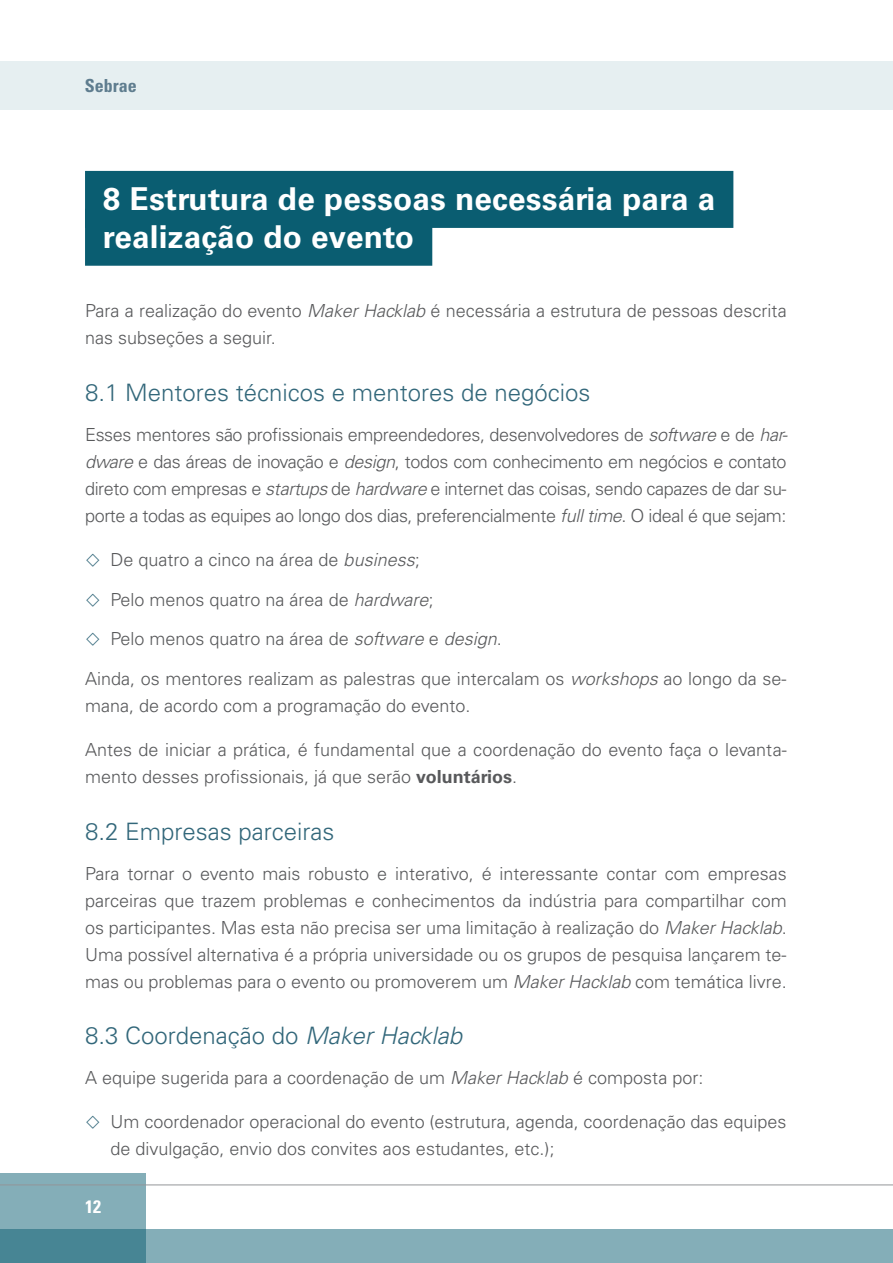
<style>
.page{position:relative;width:893px;height:1263px;background:#fff}
.page>*{position:absolute;margin:0;border:0;box-sizing:border-box;transform-origin:0 0}
.t1{font:700 31.5px/37.8px "Univers LT Std";letter-spacing:.005em;color:#fff}
.t2{font:300 24px "Univers LT Std";color:#32677a}
.t3{font:300 18px/27px "Univers LT Std";color:#58595b}
.t4{font:700 condensed 18px "Univers LT Std";color:#5f7d8f}
.t5{font:700 condensed 18px "Univers LT Std";color:#fff}
.s1{font-style:italic}
.s2{font-weight:700}
</style>
<div class="page">
<div style="left:0;top:62px;width:893px;height:48px;background:#e6eff1"></div>
<div style="left:0;top:1229px;width:893px;height:34px;background:#84aeb8"></div>
<svg style="left:0;top:1174px;width:146px;height:89px;background:#6c9da9"></svg>
<hr style="left:0;top:1185px;width:893px;height:1px;background:#939598">
<div style="left:85px;top:171px;width:648px;height:57px;background:#0a5d71"></div>
<div style="left:85px;top:209px;width:347px;height:57px;background:#0a5d71"></div>
<p class="t4" style="left:85px;top:75px;width:54px">Sebrae</p>
<h1 class="t1" style="left:103px;top:180px;width:614px">8 Estrutura de pessoas necessária para a realização do evento</h1>
<p class="t3" style="left:85px;top:297px;width:703px">Para a realização do evento <span class="s1">Maker Hacklab</span> é necessária a estrutura de pessoas descrita nas subseções a seguir.</p>
<h2 class="t2" style="left:85px;top:378px;width:507px">8.1 Mentores técnicos e mentores de negócios</h2>
<p class="t3" style="left:85px;top:421px;width:704px;text-align:justify">Esses mentores são profissionais empreendedores, desenvolvedores de <span class="s1">software</span> e de <span class="s1">har&shy;dware</span> e das áreas de inovação e <span class="s1">design</span>, todos com conhecimento em negócios e contato direto com empresas e <span class="s1">startups</span> de <span class="s1">hardware</span> e internet das coisas, sendo capazes de dar su&shy;porte a todas as equipes ao longo dos dias, preferencialmente <span class="s1">full time</span>. O ideal é que sejam:</p>
<p class="t3" style="left:111px;top:546px;width:311px">De quatro a cinco na área de <span class="s1">business</span>;</p>
<p class="t3" style="left:111px;top:586px;width:324px">Pelo menos quatro na área de <span class="s1">hardware</span>;</p>
<p class="t3" style="left:111px;top:625px;width:393px">Pelo menos quatro na área de <span class="s1">software</span> e <span class="s1">design</span>.</p>
<p class="t3" style="left:85px;top:665px;width:703px">Ainda, os mentores realizam as palestras que intercalam os <span class="s1">workshops</span> ao longo da se&shy;mana, de acordo com a programação do evento.</p>
<p class="t3" style="left:85px;top:736px;width:703px">Antes de iniciar a prática, é fundamental que a coordenação do evento faça o levanta&shy;mento desses profissionais, já que serão <span class="s2">voluntários</span>.</p>
<h2 class="t2" style="left:85px;top:817px;width:251px">8.2 Empresas parceiras</h2>
<p class="t3" style="left:85px;top:860px;width:703px;text-align:justify">Para tornar o evento mais robusto e interativo, é interessante contar com empresas parceiras que trazem problemas e conhecimentos da indústria para compartilhar com os participantes. Mas esta não precisa ser uma limitação à realização do <span class="s1">Maker Hacklab</span>.<br>Uma possível alternativa é a própria universidade ou os grupos de pesquisa lançarem te&shy;mas ou problemas para o evento ou promoverem um <span class="s1">Maker Hacklab</span> com temática livre.</p>
<h2 class="t2" style="left:85px;top:1021px;width:379px">8.3 Coordenação do <span class="s1">Maker Hacklab</span></h2>
<p class="t3" style="left:85px;top:1064px;width:620px">A equipe sugerida para a coordenação de um <span class="s1">Maker Hacklab</span> é composta por:</p>
<p class="t3" style="left:111px;top:1108px;width:678px">Um coordenador operacional do evento (estrutura, agenda, coordenação das equipes de divulgação, envio dos convites aos estudantes, etc.);</p>
<p class="t5" style="left:85px;top:1196px;width:17px">12</p>
</div>
